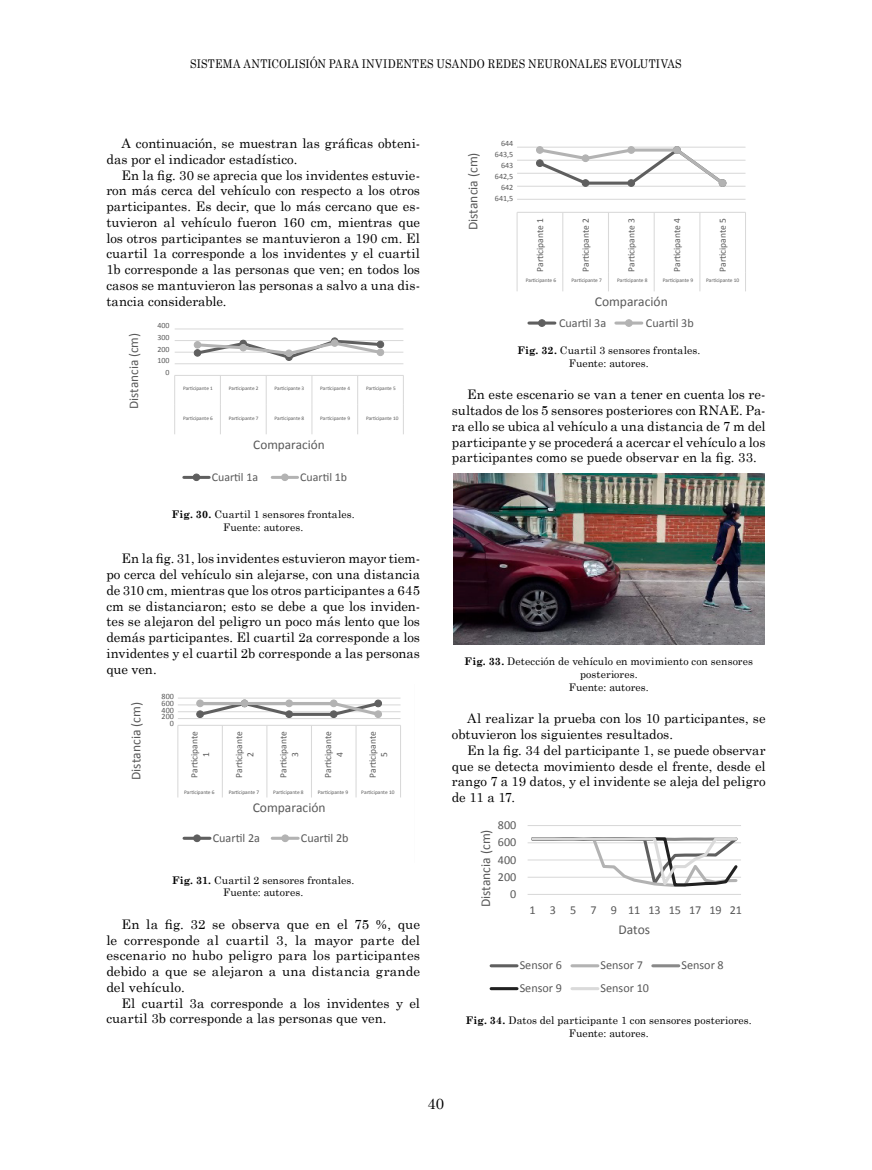
<style>
.page{position:relative;width:872px;height:1170px;background:#fff}
.page>*{position:absolute;margin:0;border:0;box-sizing:border-box;transform-origin:0 0}
.t1{font:15px "Century Schoolbook";color:#000}
.t2{font:13.5px "Calibri";color:#595959}
.t3{font:13.2px/15.8px "Century Schoolbook";color:#000;text-align:justify}
.t4{font:13.2px "Calibri";color:#595959}
.t5{font:12.15px "Calibri";color:#595959}
.t6{font:12px "Century Schoolbook";letter-spacing:.025em;color:#000;scale:.86 1}
.t7{font:11.85px "Calibri";color:#595959}
.t8{font:10.5px/12.6px "Century Schoolbook";letter-spacing:.01em;color:#000;text-align:center}
.t9{font:9.45px/11.6px "Calibri";color:#595959;text-align:center}
.t10{font:8.1px "Calibri";color:#595959}
.t11{font:7.95px "Calibri";color:#595959}
.t12{font:5.4px "Calibri";color:#595959}
.t13{font:5.25px "Calibri";color:#595959}
.s1{font-weight:700}
</style>
<div class="page">
<svg style="left:174px;top:328px;width:230px;height:154px"></svg>
<svg style="left:177px;top:697px;width:224px;height:146px"></svg>
<svg style="left:516px;top:146px;width:230px;height:181px"></svg>
<img style="left:453px;top:473px;width:311px;height:171px">
<svg style="left:489px;top:825px;width:252px;height:166px"></svg>
<p class="t6" style="left:190px;top:53px;width:573px">SISTEMA ANTICOLISIÓN PARA INVIDENTES USANDO REDES NEURONALES EVOLUTIVAS</p>
<p class="t3" style="left:106px;top:134px;width:315px;text-indent:15px">A continuación, se muestran las gráficas obteni&shy;das por el indicador estadístico.</p>
<p class="t3" style="left:106px;top:166px;width:315px;text-indent:15px">En la fig. 30 se aprecia que los invidentes estuvie&shy;ron más cerca del vehículo con respecto a los otros participantes. Es decir, que lo más cercano que es&shy;tuvieron al vehículo fueron 160 cm, mientras que los otros participantes se mantuvieron a 190 cm. El cuartil 1a corresponde a los invidentes y el cuartil 1b corresponde a las personas que ven; en todos los casos se mantuvieron las personas a salvo a una dis&shy;tancia considerable.</p>
<p class="t4" style="left:125px;top:409px;width:78px;rotate:-90deg">Distancia (cm)</p>
<p class="t11" style="left:157px;top:321px;width:14px">400</p>
<p class="t11" style="left:157px;top:332px;width:14px">300</p>
<p class="t11" style="left:157px;top:344px;width:14px">200</p>
<p class="t11" style="left:157px;top:355px;width:14px">100</p>
<p class="t11" style="left:166px;top:367px;width:6px">0</p>
<p class="t13" style="left:183px;top:385px;width:31px">Participante 1</p>
<p class="t13" style="left:229px;top:385px;width:31px">Participante 2</p>
<p class="t13" style="left:274px;top:385px;width:31px">Participante 3</p>
<p class="t13" style="left:320px;top:385px;width:31px">Participante 4</p>
<p class="t13" style="left:366px;top:385px;width:31px">Participante 5</p>
<p class="t13" style="left:183px;top:414px;width:31px">Participante 6</p>
<p class="t13" style="left:229px;top:414px;width:31px">Participante 7</p>
<p class="t13" style="left:274px;top:414px;width:31px">Participante 8</p>
<p class="t13" style="left:320px;top:414px;width:31px">Participante 9</p>
<p class="t13" style="left:366px;top:414px;width:34px">Participante 10</p>
<p class="t4" style="left:253px;top:436px;width:73px">Comparación</p>
<p class="t7" style="left:212px;top:469px;width:48px">Cuartil 1a</p>
<p class="t7" style="left:300px;top:469px;width:48px">Cuartil 1b</p>
<p class="t8" style="left:172px;top:507px;width:184px"><span class="s1">Fig. 30.</span> Cuartil 1 sensores frontales.<br>Fuente: autores.</p>
<p class="t3" style="left:106px;top:549px;width:315px;text-indent:15px">En la fig. 31, los invidentes estuvieron mayor tiem&shy;po cerca del vehículo sin alejarse, con una distancia de 310 cm, mientras que los otros participantes a 645 cm se distanciaron; esto se debe a que los inviden&shy;tes se alejaron del peligro un poco más lento que los demás participantes. El cuartil 2a corresponde a los invidentes y el cuartil 2b corresponde a las personas que ven.</p>
<p class="t2" style="left:127px;top:780px;width:79px;rotate:-90deg">Distancia (cm)</p>
<p class="t10" style="left:162px;top:691px;width:14px">800</p>
<p class="t10" style="left:162px;top:697px;width:14px">600</p>
<p class="t10" style="left:162px;top:704px;width:14px">400</p>
<p class="t10" style="left:162px;top:711px;width:14px">200</p>
<p class="t10" style="left:170px;top:718px;width:6px">0</p>
<p class="t9" style="left:189px;top:777px;width:48px;rotate:-90deg">Participante<br>1</p>
<p class="t9" style="left:233px;top:777px;width:48px;rotate:-90deg">Participante<br>2</p>
<p class="t9" style="left:278px;top:777px;width:48px;rotate:-90deg">Participante<br>3</p>
<p class="t9" style="left:322px;top:777px;width:48px;rotate:-90deg">Participante<br>4</p>
<p class="t9" style="left:367px;top:777px;width:48px;rotate:-90deg">Participante<br>5</p>
<p class="t12" style="left:184px;top:788px;width:32px">Participante 6</p>
<p class="t12" style="left:229px;top:788px;width:32px">Participante 7</p>
<p class="t12" style="left:273px;top:788px;width:32px">Participante 8</p>
<p class="t12" style="left:318px;top:788px;width:32px">Participante 9</p>
<p class="t12" style="left:361px;top:788px;width:35px">Participante 10</p>
<p class="t2" style="left:253px;top:799px;width:74px">Comparación</p>
<p class="t5" style="left:213px;top:830px;width:49px">Cuartil 2a</p>
<p class="t5" style="left:301px;top:830px;width:49px">Cuartil 2b</p>
<p class="t8" style="left:172px;top:872px;width:184px"><span class="s1">Fig. 31.</span> Cuartil 2 sensores frontales.<br>Fuente: autores.</p>
<p class="t3" style="left:106px;top:915px;width:315px;text-indent:15px">En la fig. 32 se observa que en el 75 %, que le corresponde al cuartil 3, la mayor parte del escenario no hubo peligro para los participantes debido a que se alejaron a una distancia grande del vehículo.</p>
<p class="t3" style="left:106px;top:993px;width:315px;text-indent:15px">El cuartil 3a corresponde a los invidentes y el cuartil 3b corresponde a las personas que ven.</p>
<p class="t2" style="left:464px;top:230px;width:79px;rotate:-90deg">Distancia (cm)</p>
<p class="t10" style="left:501px;top:138px;width:14px">644</p>
<p class="t10" style="left:495px;top:149px;width:20px">643,5</p>
<p class="t10" style="left:501px;top:160px;width:14px">643</p>
<p class="t10" style="left:495px;top:171px;width:20px">642,5</p>
<p class="t10" style="left:501px;top:182px;width:14px">642</p>
<p class="t10" style="left:495px;top:193px;width:20px">641,5</p>
<p class="t9" style="left:534px;top:272px;width:55px;rotate:-90deg">Participante 1</p>
<p class="t9" style="left:580px;top:272px;width:55px;rotate:-90deg">Participante 2</p>
<p class="t9" style="left:625px;top:272px;width:55px;rotate:-90deg">Participante 3</p>
<p class="t9" style="left:671px;top:272px;width:55px;rotate:-90deg">Participante 4</p>
<p class="t9" style="left:717px;top:272px;width:55px;rotate:-90deg">Participante 5</p>
<p class="t12" style="left:526px;top:277px;width:32px">Participante 6</p>
<p class="t12" style="left:571px;top:277px;width:32px">Participante 7</p>
<p class="t12" style="left:617px;top:277px;width:32px">Participante 8</p>
<p class="t12" style="left:663px;top:277px;width:32px">Participante 9</p>
<p class="t12" style="left:706px;top:277px;width:35px">Participante 10</p>
<p class="t2" style="left:595px;top:293px;width:74px">Comparación</p>
<p class="t5" style="left:559px;top:315px;width:49px">Cuartil 3a</p>
<p class="t5" style="left:646px;top:315px;width:49px">Cuartil 3b</p>
<p class="t8" style="left:517px;top:343px;width:184px"><span class="s1">Fig. 32.</span> Cuartil 3 sensores frontales.<br>Fuente: autores.</p>
<p class="t3" style="left:452px;top:385px;width:315px;text-indent:15px">En este escenario se van a tener en cuenta los re&shy;sultados de los 5 sensores posteriores con RNAE. Pa&shy;ra ello se ubica al vehículo a una distancia de 7 m del participante y se procederá a acercar el vehículo a los participantes como se puede observar en la fig. 33.</p>
<p class="t8" style="left:464px;top:654px;width:290px"><span class="s1">Fig. 33.</span> Detección de vehículo en movimiento con sensores posteriores.<br>Fuente: autores.</p>
<p class="t3" style="left:452px;top:709px;width:315px;text-indent:15px">Al realizar la prueba con los 10 participantes, se obtuvieron los siguientes resultados.</p>
<p class="t3" style="left:452px;top:741px;width:315px;text-indent:15px">En la fig. 34 del participante 1, se puede observar que se detecta movimiento desde el frente, desde el rango 7 a 19 datos, y el invidente se aleja del peligro de 11 a 17.</p>
<p class="t5" style="left:498px;top:817px;width:20px">800</p>
<p class="t2" style="left:477px;top:907px;width:79px;rotate:-90deg">Distancia (cm)</p>
<p class="t5" style="left:498px;top:834px;width:20px">600</p>
<p class="t5" style="left:498px;top:851px;width:20px">400</p>
<p class="t5" style="left:498px;top:868px;width:20px">200</p>
<p class="t5" style="left:510px;top:886px;width:8px">0</p>
<p class="t5" style="left:529px;top:901px;width:214px">1 3 5 7 9 111315171921</p>
<p class="t2" style="left:618px;top:920px;width:33px">Datos</p>
<p class="t5" style="left:520px;top:957px;width:44px">Sensor 6</p>
<p class="t5" style="left:600px;top:957px;width:44px">Sensor 7</p>
<p class="t5" style="left:681px;top:957px;width:44px">Sensor 8</p>
<p class="t5" style="left:520px;top:980px;width:44px">Sensor 9</p>
<p class="t5" style="left:600px;top:980px;width:50px">Sensor 10</p>
<p class="t8" style="left:466px;top:1012px;width:287px"><span class="s1">Fig. 34.</span> Datos del participante 1 con sensores posteriores.<br>Fuente: autores.</p>
<p class="t1" style="left:427px;top:1090px;width:18px">40</p>
</div>
